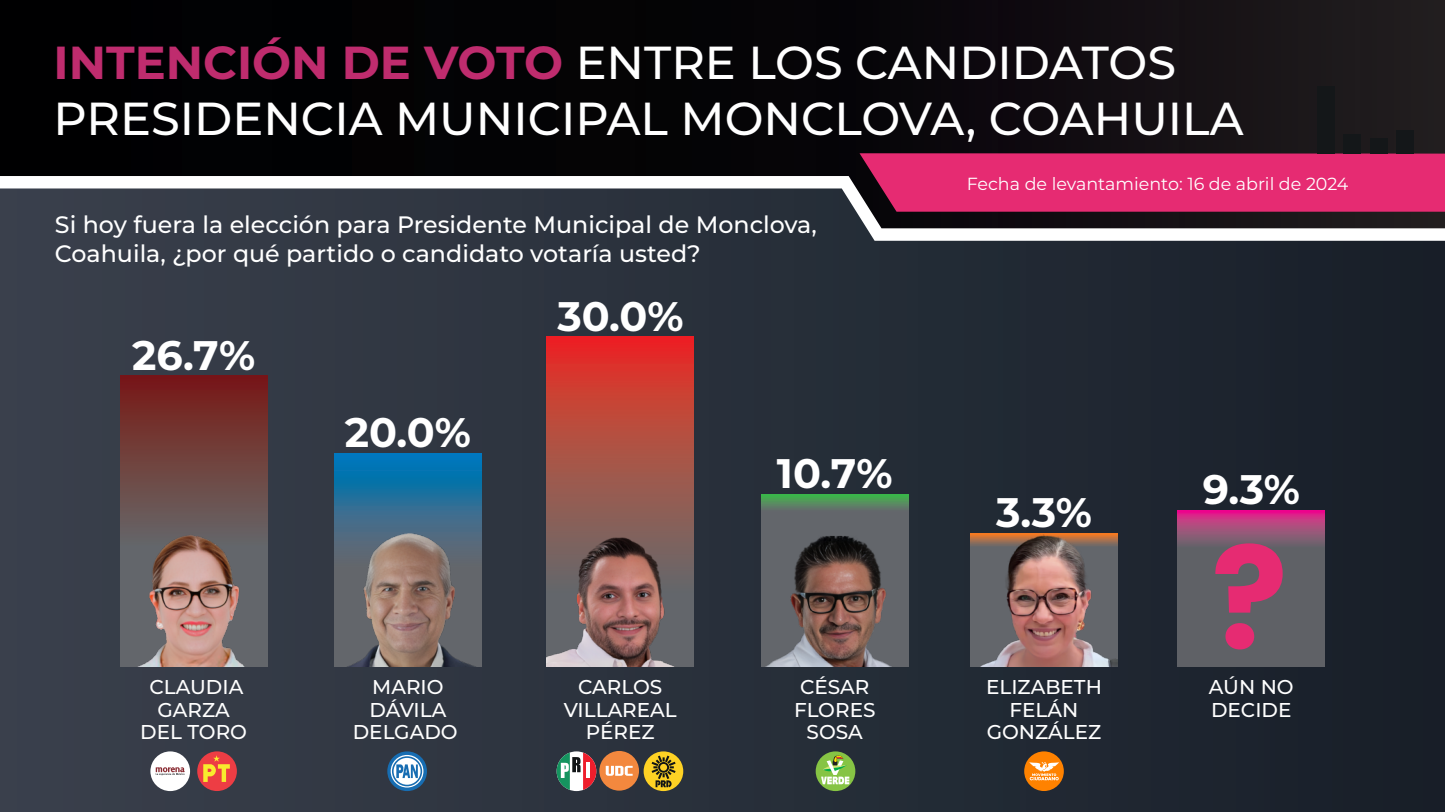
<style>
.page{position:relative;width:1445px;height:812px;background:#fff}
.page>*{position:absolute;margin:0;border:0;box-sizing:border-box;transform-origin:0 0}
.t1{font:700 141.62px "Poppins";color:#e62b72}
.t2{font:500 46.25px/55.5px "Montserrat";color:#fff}
.t3{font:700 41.25px "Montserrat";color:#fff}
.t4{font:500 23.75px/28.5px "Montserrat";color:#fff}
.t5{font:500 20px/22.5px "Montserrat";color:#fff;text-align:center}
.t6{font:17.5px "Montserrat";color:#fff}
.s1{font-weight:700;color:#bf2c6e}
</style>
<div class="page">
<div style="left:0;top:0;width:1445px;height:812px;background:linear-gradient(to right,#3a404c,#171f29)"></div>
<svg style="left:0;top:0;width:1445px;height:176px;background:#090709"></svg>
<div style="left:860px;top:153px;width:585px;height:23px;background:#e62b72"></div>
<svg style="left:0;top:176px;width:1445px;height:65px"></svg>
<div style="left:1317px;top:86px;width:17px;height:68px;background:#141719"></div>
<div style="left:1343px;top:134px;width:18px;height:20px;background:#141719"></div>
<div style="left:1370px;top:138px;width:17px;height:16px;background:#141719"></div>
<div style="left:1396px;top:130px;width:18px;height:24px;background:#141719"></div>
<svg style="left:1178px;top:510px;width:147px;height:156px;background:#705a6b"></svg>
<svg style="left:120px;top:376px;width:147px;height:133px;background:#713835"></svg>
<svg style="left:334px;top:453px;width:147px;height:48px;background:#0873ac"></svg>
<svg style="left:547px;top:336px;width:147px;height:169px;background:#bd463b"></svg>
<img style="left:120px;top:509px;width:147px;height:158px">
<img style="left:334px;top:501px;width:147px;height:166px">
<img style="left:547px;top:505px;width:147px;height:162px">
<div style="left:197px;top:751px;width:40px;height:40px;background:#ed3d44;border-radius:50%"></div>
<svg style="left:203px;top:755px;width:27px;height:27px"></svg>
<svg style="left:387px;top:751px;width:40px;height:40px"></svg>
<div style="left:150px;top:751px;width:40px;height:40px;background:#fff;border-radius:50%"></div>
<svg style="left:156px;top:767px;width:29px;height:8px"></svg>
<svg style="left:391px;top:755px;width:32px;height:33px"></svg>
<svg style="left:392px;top:756px;width:30px;height:30px"></svg>
<svg style="left:557px;top:751px;width:39px;height:40px"></svg>
<svg style="left:557px;top:753px;width:39px;height:37px"></svg>
<hr style="left:586px;top:763px;width:4px;height:15px;background:#fff">
<div style="left:644px;top:751px;width:39px;height:40px;background:#fed224;border-radius:50%"></div>
<svg style="left:652px;top:756px;width:24px;height:31px"></svg>
<svg style="left:761px;top:495px;width:147px;height:16px;background:#538f5d"></svg>
<img style="left:761px;top:511px;width:147px;height:156px">
<img style="left:971px;top:516px;width:146px;height:151px">
<svg style="left:816px;top:751px;width:39px;height:40px"></svg>
<svg style="left:821px;top:756px;width:28px;height:28px"></svg>
<div style="left:1024px;top:751px;width:40px;height:40px;background:#ff8200;border-radius:50%"></div>
<svg style="left:1029px;top:762px;width:30px;height:18px"></svg>
<div style="left:599px;top:751px;width:40px;height:40px;background:#f3883e;border-radius:50%"></div>
<svg style="left:606px;top:766px;width:27px;height:10px"></svg>
<h2 class="t2" style="left:54px;top:33px;width:1192px"><span class="s1">INTENCIÓN DE VOTO</span> ENTRE LOS CANDIDATOS<br>PRESIDENCIA MUNICIPAL MONCLOVA, COAHUILA</h2>
<p class="t6" style="left:967px;top:171px;width:383px">Fecha de levantamiento: 16 de abril de 2024</p>
<p class="t4" style="left:55px;top:209px;width:763px">Si hoy fuera la elección para Presidente Municipal de Monclova,<br>Coahuila, ¿por qué partido o candidato votaría usted?</p>
<h3 class="t3" style="left:132px;top:325px;width:125px">26.7%</h3>
<h3 class="t3" style="left:345px;top:402px;width:128px">20.0%</h3>
<h3 class="t3" style="left:557px;top:286px;width:128px">30.0%</h3>
<h3 class="t3" style="left:777px;top:444px;width:117px">10.7%</h3>
<h3 class="t3" style="left:996px;top:483px;width:97px">3.3%</h3>
<h3 class="t3" style="left:1203px;top:460px;width:99px">9.3%</h3>
<h1 class="t1" style="left:1211px;top:517px;width:78px">?</h1>
<p class="t5" style="left:140px;top:675px;width:108px">CLAUDIA<br>GARZA<br>DEL TORO</p>
<p class="t5" style="left:353px;top:675px;width:106px">MARIO<br>DÁVILA<br>DELGADO</p>
<p class="t5" style="left:564px;top:675px;width:115px">CARLOS<br>VILLAREAL<br>PÉREZ</p>
<p class="t5" style="left:1209px;top:675px;width:86px;text-align:left">AÚN NO<br>DECIDE</p>
<p class="t5" style="left:794px;top:675px;width:83px">CÉSAR<br>FLORES<br>SOSA</p>
<p class="t5" style="left:986px;top:675px;width:117px">ELIZABETH<br>FELÁN<br>GONZÁLEZ</p>
</div>
